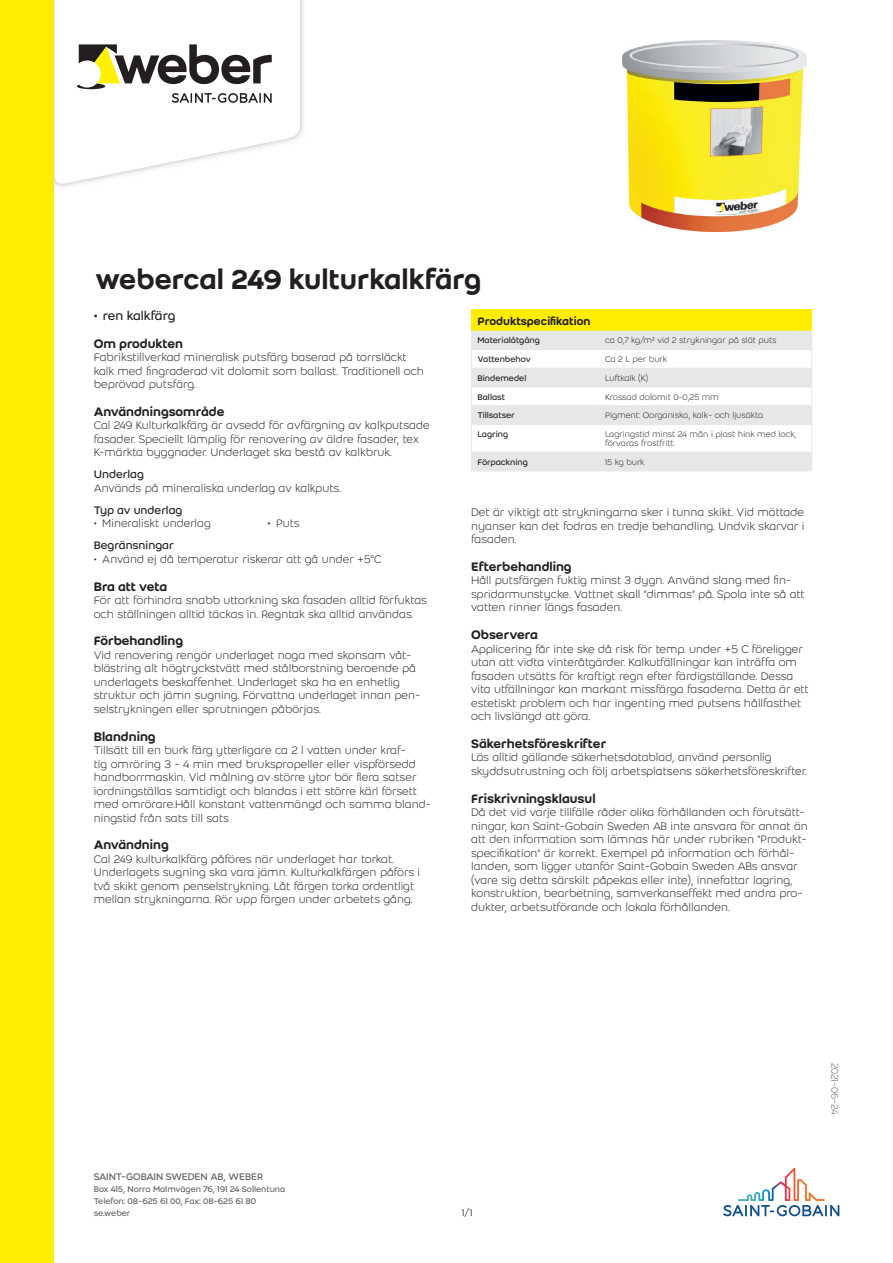
<style>
.page{position:relative;width:893px;height:1263px;background:#fff}
.page>*{position:absolute;margin:0;border:0;box-sizing:border-box;transform-origin:0 0}
.Product_name{font:500 30px "Weber";letter-spacing:-.005em;color:#231f20}
.Second_header{font:500 13.5px "Weber";color:#231f20}
.t1{font:13.5px "Weber";color:#231f20}
.Second_header-2{font:500 13.5px "Weber";letter-spacing:-.02em;color:#231f20}
.Body_text{font:300 12px/13.5px "Weber";color:#231f20}
.Second_sub-header{font:12px "Weber";color:#231f20}
.header_1{font:500 12px "Weber";color:#231f20}
.t2{font:10.5px "Weber";letter-spacing:-.01em;color:#636366}
.Last_modification_da{font:300 10.5px "Weber";letter-spacing:-.02em;color:#636366}
.column_2{font:300 9px/9px "Weber";color:#231f20}
.t3{font:9px/12px "Weber";letter-spacing:-.005em;color:#636366}
.column_1{font:9px "Weber";color:#231f20}
</style>
<div class="page">
<img style="left:54px;top:0;width:250px;height:187px">
<svg style="left:55px;top:0;width:245px;height:186px"></svg>
<svg style="left:77px;top:44px;width:195px;height:59px"></svg>
<div style="left:0;top:0;width:54px;height:1263px;background:#ffed00"></div>
<svg style="left:723px;top:1168px;width:116px;height:48px"></svg>
<div style="left:471px;top:310px;width:341px;height:21px;background:#ffed00"></div>
<svg style="left:472px;top:331px;width:339px;height:140px;fill:#e6e7e9"></svg>
<hr style="left:471px;top:349px;width:128px;height:1px;background:#e6e7e9">
<hr style="left:599px;top:349px;width:213px;height:1px;background:#e6e7e9">
<hr style="left:471px;top:368px;width:128px;height:1px;background:#e6e7e9">
<hr style="left:599px;top:368px;width:213px;height:1px;background:#e6e7e9">
<hr style="left:471px;top:387px;width:128px;height:1px;background:#e6e7e9">
<hr style="left:599px;top:387px;width:213px;height:1px;background:#e6e7e9">
<hr style="left:471px;top:405px;width:128px;height:1px;background:#e6e7e9">
<hr style="left:599px;top:405px;width:213px;height:1px;background:#e6e7e9">
<hr style="left:471px;top:424px;width:128px;height:1px;background:#e6e7e9">
<hr style="left:599px;top:424px;width:213px;height:1px;background:#e6e7e9">
<hr style="left:471px;top:452px;width:128px;height:1px;background:#e6e7e9">
<svg style="left:471px;top:330px;width:1px;height:141px"></svg>
<hr style="left:471px;top:471px;width:128px;height:1px;background:#e6e7e9">
<hr style="left:599px;top:452px;width:213px;height:1px;background:#e6e7e9">
<svg style="left:811px;top:330px;width:1px;height:141px"></svg>
<hr style="left:599px;top:471px;width:213px;height:1px;background:#e6e7e9">
<img style="left:622px;top:40px;width:185px;height:192px">
<p class="Product_name" style="left:95px;top:257px;width:388px">webercal 249 kulturkalkfärg</p>
<p class="t1" style="left:94px;top:306px;width:83px">• ren kalkfärg</p>
<p class="Second_header" style="left:94px;top:333px;width:91px">Om produkten</p>
<p class="Body_text" style="left:94px;top:350px;width:332px">Fabrikstillverkad mineralisk putsfärg baserad på torrsläckt kalk med fingraderad vit dolomit som ballast. Traditionell och beprövad putsfärg.</p>
<p class="Second_header" style="left:94px;top:402px;width:132px">Användningsområde</p>
<p class="Body_text" style="left:94px;top:418px;width:337px">Cal 249 Kulturkalkfärg är avsedd för avfärgning av kalkputsade fasader. Speciellt lämplig för renovering av äldre fasader, tex<br>K-märkta byggnader. Underlaget ska bestå av kalkbruk.</p>
<p class="Second_sub-header" style="left:94px;top:466px;width:52px">Underlag</p>
<p class="Body_text" style="left:94px;top:481px;width:249px">Används på mineraliska underlag av kalkputs.</p>
<p class="Second_sub-header" style="left:94px;top:502px;width:90px">Typ av underlag</p>
<p class="Body_text" style="left:94px;top:516px;width:119px">• Mineraliskt underlag</p>
<p class="Body_text" style="left:268px;top:516px;width:34px">• Puts</p>
<p class="Second_sub-header" style="left:94px;top:537px;width:82px">Begränsningar</p>
<p class="Body_text" style="left:94px;top:552px;width:289px">• Använd ej då temperatur riskerar att gå under +5°C</p>
<p class="Second_header-2" style="left:94px;top:576px;width:75px">Bra att veta</p>
<p class="Body_text" style="left:94px;top:593px;width:335px">För att förhindra snabb uttorkning ska fasaden alltid förfuktas och ställningen alltid täckas in. Regntak ska alltid användas.</p>
<p class="Second_header" style="left:94px;top:631px;width:91px">Förbehandling</p>
<p class="Body_text" style="left:94px;top:648px;width:328px">Vid renovering rengör underlaget noga med skonsam våt&shy;blästring alt högtryckstvätt med stålborstning beroende på underlagets beskaffenhet. Underlaget ska ha en enhetlig struktur och jämn sugning. Förvattna underlaget innan pen&shy;selstrykningen eller sprutningen påbörjas.</p>
<p class="Second_header" style="left:94px;top:726px;width:64px">Blandning</p>
<p class="Body_text" style="left:94px;top:743px;width:339px">Tillsätt till en burk färg ytterligare ca 2 l vatten under kraf-<br>tig omröring 3 - 4 min med brukspropeller eller vispförsedd handborrmaskin. Vid målning av större ytor bör flera satser iordningställas samtidigt och blandas i ett större kärl försett med omrörare.Håll konstant vattenmängd och samma bland&shy;ningstid från sats till sats</p>
<p class="Second_header" style="left:94px;top:835px;width:77px">Användning</p>
<p class="Body_text" style="left:94px;top:852px;width:328px">Cal 249 kulturkalkfärg påföres när underlaget har torkat.<br>Underlagets sugning ska vara jämn. Kulturkalkfärgen påförs i två skikt genom penselstrykning. Låt färgen torka ordentligt mellan strykningarna. Rör upp färgen under arbetets gång.</p>
<p class="header_1" style="left:477px;top:312px;width:114px">Produktspecifikation</p>
<p class="column_1" style="left:477px;top:334px;width:64px">Materialåtgång</p>
<p class="column_2" style="left:605px;top:336px;width:173px">ca 0,7 kg/m² vid 2 strykningar på slät puts</p>
<p class="column_1" style="left:477px;top:353px;width:55px">Vattenbehov</p>
<p class="column_2" style="left:605px;top:355px;width:63px">Ca 2 L per burk</p>
<p class="column_1" style="left:477px;top:372px;width:50px">Bindemedel</p>
<p class="column_2" style="left:605px;top:373px;width:45px">Luftkalk (K)</p>
<p class="column_1" style="left:477px;top:390px;width:29px">Ballast</p>
<p class="column_2" style="left:605px;top:392px;width:115px">Krossad dolomit 0-0,25 mm</p>
<p class="column_1" style="left:477px;top:409px;width:39px">Tillsatser</p>
<p class="column_2" style="left:605px;top:411px;width:160px">Pigment: Oorganiska, kalk- och ljusäkta</p>
<p class="column_1" style="left:477px;top:428px;width:32px">Lagring</p>
<p class="column_2" style="left:605px;top:430px;width:193px">Lagringstid minst 24 mån i plast hink med lock, förvaras frostfritt.</p>
<p class="column_1" style="left:477px;top:456px;width:52px">Förpackning</p>
<p class="column_2" style="left:605px;top:457px;width:41px">15 kg burk</p>
<p class="Body_text" style="left:471px;top:505px;width:335px;text-align:justify">Det är viktigt att strykningarna sker i tunna skikt. Vid mättade nyanser kan det fodras en tredje behandling. Undvik skarvar i fasaden.</p>
<p class="Second_header" style="left:471px;top:557px;width:102px">Efterbehandling</p>
<p class="Body_text" style="left:471px;top:573px;width:335px">Håll putsfärgen fuktig minst 3 dygn. Använd slang med fin&shy;spridarmunstycke. Vattnet skall ”dimmas” på. Spola inte så att vatten rinner längs fasaden.</p>
<p class="Second_header" style="left:471px;top:625px;width:68px">Observera</p>
<p class="Body_text" style="left:471px;top:642px;width:339px">Applicering får inte ske då risk för temp. under +5 C föreligger utan att vidta vinteråtgärder. Kalkutfällningar kan inträffa om fasaden utsätts för kraftigt regn efter färdigställande. Dessa vita utfällningar kan markant missfärga fasaderna. Detta är ett estetiskt problem och har ingenting med putsens hållfasthet och livslängd att göra.</p>
<p class="Second_header" style="left:471px;top:734px;width:137px">Säkerhetsföreskrifter</p>
<p class="Body_text" style="left:471px;top:750px;width:337px">Läs alltid gällande säkerhetsdatablad, använd personlig skyddsutrustning och följ arbetsplatsens säkerhetsföreskrifter.</p>
<p class="Second_header" style="left:471px;top:788px;width:126px">Friskrivningsklausul</p>
<p class="Body_text" style="left:471px;top:805px;width:338px">Då det vid varje tillfälle råder olika förhållanden och förutsätt&shy;ningar, kan Saint-Gobain Sweden AB inte ansvara för annat än att den information som lämnas här under rubriken ”Produkt&shy;specifikation” är korrekt. Exempel på information och förhål&shy;landen, som ligger utanför Saint-Gobain Sweden ABs ansvar (vare sig detta särskilt påpekas eller inte), innefattar lagring, konstruktion, bearbetning, samverkanseffekt med andra pro&shy;dukter, arbetsutförande och lokala förhållanden.</p>
<p class="t2" style="left:94px;top:1169px;width:171px">SAINT-GOBAIN SWEDEN AB, WEBER</p>
<p class="t3" style="left:94px;top:1183px;width:193px">Box 415, Norra Malmvägen 76, 191 24 Sollentuna<br>Telefon: 08-625 61 00, Fax: 08-625 61 80 se.weber</p>
<p class="t2" style="left:462px;top:1205px;width:12px">1/1</p>
<p class="Last_modification_da" style="left:842px;top:1062px;width:53px;rotate:90deg">2021-06-24</p>
</div>
